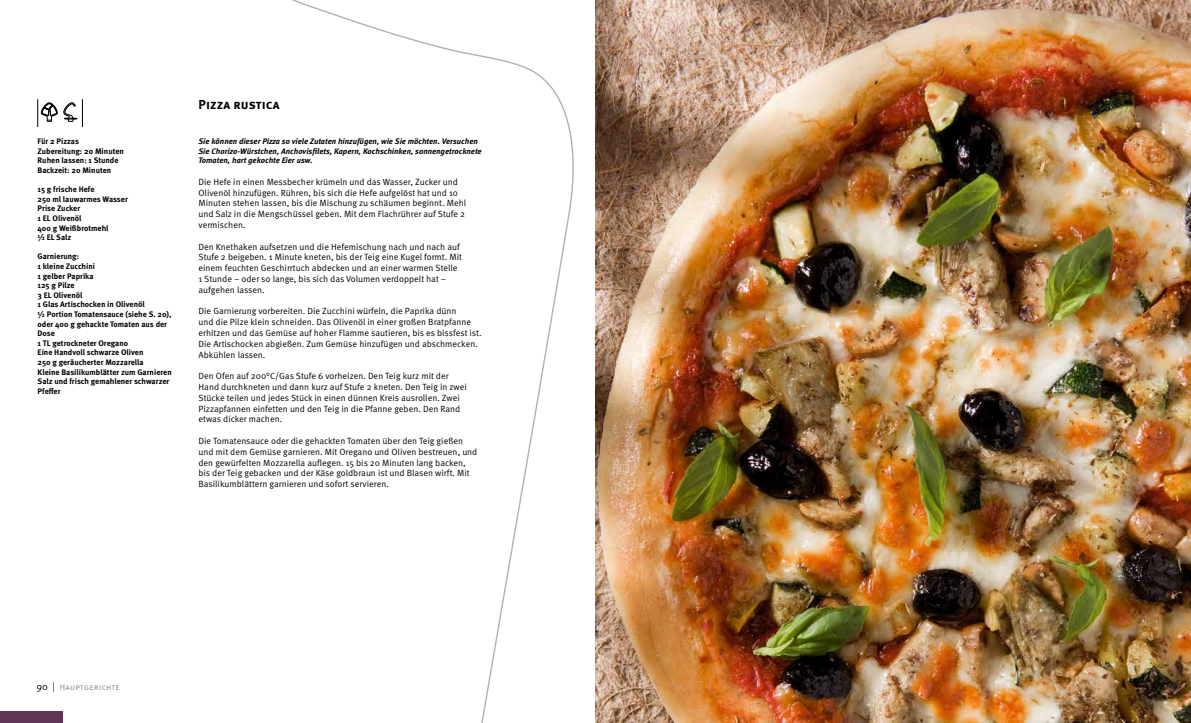
<style>
.page{position:relative;width:1191px;height:723px;background:#fff}
.page>*{position:absolute;margin:0;border:0;box-sizing:border-box;transform-origin:0 0}
.t1{font:700 13px "Meta Pro";letter-spacing:.005em;color:#000}
.t2{font:9px/10.8px "Meta Pro";color:#000}
.t3{font:8.5px "Meta Pro";letter-spacing:.03em;color:#878786}
.t4{font:700 8px/9.6px "Meta Pro";color:#000}
.t5{font:italic 700 8px/9.6px "Meta Pro";color:#000}
.s1{font-size:10px;color:#000}
</style>
<div class="page">
<div style="left:0;top:711px;width:63px;height:12px;background:#5f3555"></div>
<svg style="left:292px;top:0;width:282px;height:723px"></svg>
<img style="left:595px;top:0;width:596px;height:723px">
<svg style="left:38px;top:99px;width:20px;height:28px"></svg>
<svg style="left:64px;top:99px;width:19px;height:28px"></svg>
<p class="t4" style="left:38px;top:137px;width:88px">Für 2 Pizzas<br>Zubereitung: 20 Minuten<br>Ruhen lassen: 1 Stunde<br>Backzeit: 20 Minuten</p>
<p class="t4" style="left:38px;top:185px;width:92px">15 g frische Hefe<br>250 ml lauwarmes Wasser<br>Prise Zucker<br>1 EL Olivenöl<br>400 g Weißbrotmehl<br>½ EL Salz</p>
<p class="t4" style="left:38px;top:252px;width:136px">Garnierung:<br>1 kleine Zucchini<br>1 gelber Paprika<br>125 g Pilze<br>3 EL Olivenöl<br>1 Glas Artischocken in Olivenöl<br>½ Portion Tomatensauce (siehe S. 20), oder 400 g gehackte Tomaten aus der<br>Dose<br>1 TL getrockneter Oregano<br>Eine Handvoll schwarze Oliven<br>250 g geräucherter Mozzarella<br>Kleine Basilikumblätter zum Garnieren<br>Salz und frisch gemahlener schwarzer<br>Pfeffer</p>
<h1 class="t1" style="left:198px;top:96px;width:83px">Pizza rustica</h1>
<p class="t5" style="left:198px;top:137px;width:285px">Sie können dieser Pizza so viele Zutaten hinzufügen, wie Sie möchten. Versuchen<br>Sie Chorizo-Würstchen, Anchovisfilets, Kapern, Kochschinken, sonnengetrocknete<br>Tomaten, hart gekochte Eier usw.</p>
<p class="t2" style="left:198px;top:176px;width:269px">Die Hefe in einen Messbecher krümeln und das Wasser, Zucker und Olivenöl hinzufügen. Rühren, bis sich die Hefe aufgelöst hat und 10<br>Minuten stehen lassen, bis die Mischung zu schäumen beginnt. Mehl und Salz in die Mengschüssel geben. Mit dem Flachrührer auf Stufe 2 vermischen.</p>
<p class="t2" style="left:198px;top:241px;width:265px">Den Knethaken aufsetzen und die Hefemischung nach und nach auf Stufe 2 beigeben. 1 Minute kneten, bis der Teig eine Kugel formt. Mit einem feuchten Geschirrtuch abdecken und an einer warmen Stelle 1 Stunde – oder so lange, bis sich das Volumen verdoppelt hat – aufgehen lassen.</p>
<p class="t2" style="left:198px;top:306px;width:285px">Die Garnierung vorbereiten. Die Zucchini würfeln, die Paprika dünn<br>und die Pilze klein schneiden. Das Olivenöl in einer großen Bratpfanne erhitzen und das Gemüse auf hoher Flamme sautieren, bis es bissfest ist.<br>Die Artischocken abgießen. Zum Gemüse hinzufügen und abschmecken.<br>Abkühlen lassen.</p>
<p class="t2" style="left:198px;top:371px;width:270px">Den Ofen auf 200°C/Gas Stufe 6 vorheizen. Den Teig kurz mit der Hand durchkneten und dann kurz auf Stufe 2 kneten. Den Teig in zwei Stücke teilen und jedes Stück in einen dünnen Kreis ausrollen. Zwei Pizzapfannen einfetten und den Teig in die Pfanne geben. Den Rand etwas dicker machen.</p>
<p class="t2" style="left:198px;top:436px;width:280px">Die Tomatensauce oder die gehackten Tomaten über den Teig gießen und mit dem Gemüse garnieren. Mit Oregano und Oliven bestreuen, und den gewürfelten Mozzarella auflegen. 15 bis 20 Minuten lang backen, bis der Teig gebacken und der Käse goldbraun ist und Blasen wirft. Mit Basilikumblättern garnieren und sofort servieren.</p>
<p class="t3" style="left:36px;top:682px;width:85px"><span class="s1">90</span> Hauptgerichte</p>
</div>
